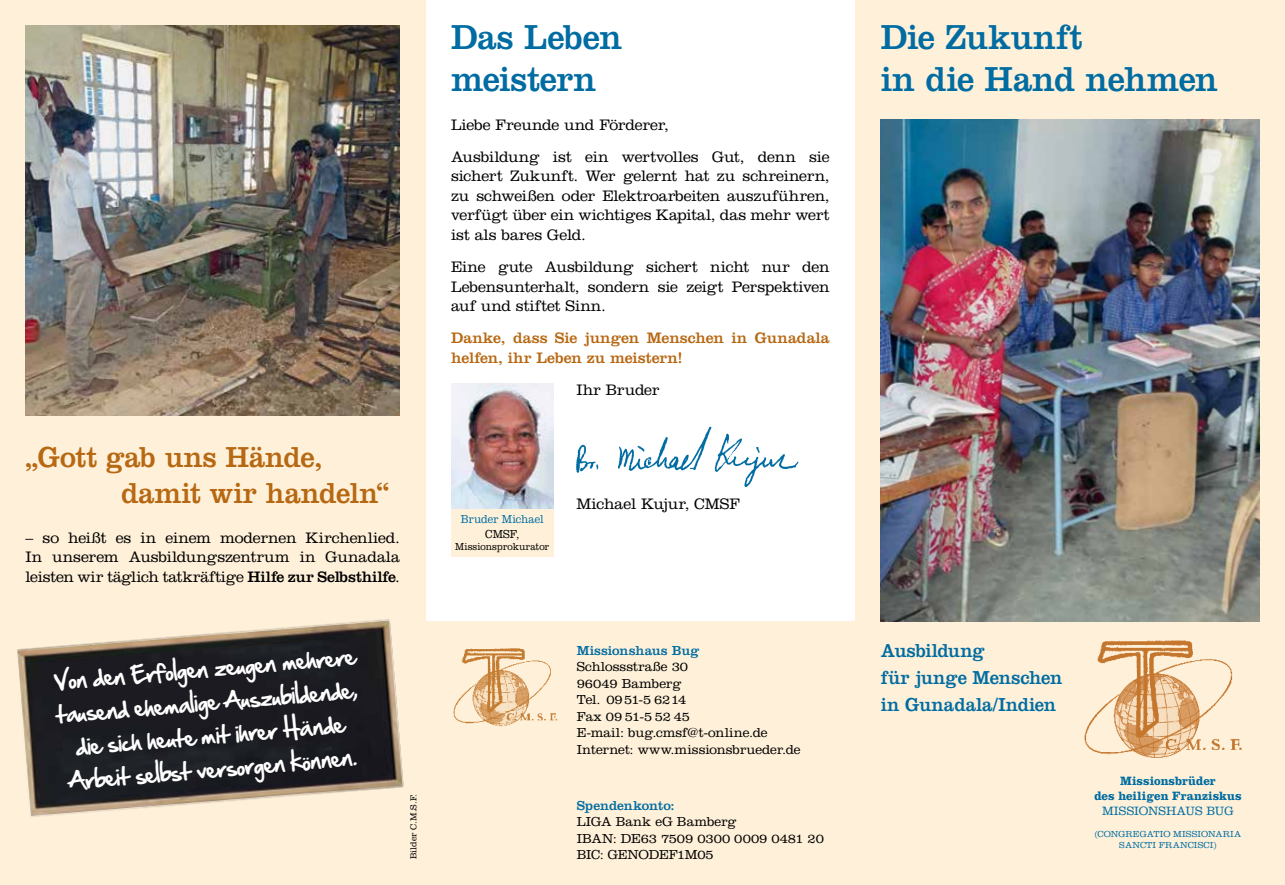
<style>
.page{position:relative;width:1285px;height:885px;background:#fff}
.page>*{position:absolute;margin:0;border:0;box-sizing:border-box;transform-origin:0 0}
.t1{font:36px/42px "Clarendon LT Std";letter-spacing:-.01em;color:#006ca2;scale:.95 1}
.t2{font:30px/36px "Clarendon LT Std";letter-spacing:-.005em;color:#b76812;scale:.95 1}
.t3{font:20.7px/33.5px "Hand Of Sean";color:#fff;text-align:center}
.t4{font:19.5px/27px "Clarendon LT Std";letter-spacing:-.005em;color:#006ca2;scale:.95 1}
.t5{font:300 15.75px/19.5px "Clarendon LT Std";letter-spacing:-.01em;color:#000;text-align:justify}
.t6{font:15.75px/19.5px "Clarendon LT Std";color:#b76812}
.t7{font:300 13.5px/16.5px "Clarendon LT Std";letter-spacing:-.005em;color:#000}
.t8{font:13.5px "Clarendon LT Std";color:#006ca2}
.t9{font:700 12.6px/15px "Clarendon LT Std";color:#006ca2;text-align:center;scale:.94 1}
.t10{font:300 12.6px "Clarendon LT Std";color:#006ca2}
.t11{font:300 12px "Clarendon LT Std";letter-spacing:-.01em;color:#006ca2;scale:.91 1}
.t12{font:300 12px "Clarendon LT Std";color:#000;scale:.91 1}
.t13{font:300 10.5px "Clarendon LT Std";letter-spacing:.005em;color:#000;scale:.91 1}
.t14{font:300 9px/10.9px "Clarendon LT Std";letter-spacing:.02em;color:#006ca2;text-align:center}
.t15{font:300 9px "Clarendon LT Std";color:#000}
.s1{font-weight:400}
</style>
<div class="page">
<div style="left:425px;top:621px;width:430px;height:263px;background:#fff1d9"></div>
<div style="left:0;top:0;width:425px;height:884px;background:#fff1d9"></div>
<div style="left:855px;top:0;width:429px;height:884px;background:#fff1d9"></div>
<img style="left:1084px;top:640px;width:157px;height:118px">
<img style="left:453px;top:648px;width:104px;height:79px">
<img style="left:576px;top:426px;width:223px;height:61px">
<img style="left:451px;top:384px;width:102px;height:125px">
<div style="left:451px;top:509px;width:102px;height:47px;background:#fff1d9"></div>
<img style="left:880px;top:119px;width:379px;height:502px">
<img style="left:26px;top:26px;width:374px;height:390px">
<img style="left:17px;top:619px;width:387px;height:198px">
<h2 class="t2" style="left:121px;top:438px;width:283px;text-indent:-96px">„Gott gab uns Hände, damit wir handeln“</h2>
<p class="t5" style="left:26px;top:528px;width:376px">– so heißt es in einem modernen Kirchenlied.<br>In unserem Ausbildungszentrum in Gunadala leisten wir täglich tatkräftige <span class="s1">Hilfe zur Selbsthilfe</span>.</p>
<h3 class="t3" style="left:52px;top:665px;width:304px;rotate:-5deg">Von den Erfolgen zeugen mehrere tausend ehemalige Auszubildende, die sich heute mit ihrer Hände<br>Arbeit selbst versorgen können.</h3>
<p class="t15" style="left:408px;top:859px;width:67px;rotate:-90deg">Bilder C.M.S.F.</p>
<h1 class="t1" style="left:451px;top:16px;width:182px">Das Leben meistern</h1>
<h1 class="t1" style="left:880px;top:16px;width:356px">Die Zukunft<br>in die Hand nehmen</h1>
<p class="t5" style="left:451px;top:108px;width:380px;line-height:32.2px">Liebe Freunde und Förderer,<br>Ausbildung ist ein wertvolles Gut, denn sie</p>
<p class="t5" style="left:451px;top:166px;width:380px">sichert Zukunft. Wer gelernt hat zu schreinern, zu schweißen oder Elektroarbeiten auszuführen, verfügt über ein wichtiges Kapital, das mehr wert ist als bares Geld.</p>
<p class="t5" style="left:451px;top:257px;width:380px">Eine gute Ausbildung sichert nicht nur den Lebensunterhalt, sondern sie zeigt Perspektiven auf und stiftet Sinn.</p>
<p class="t6" style="left:451px;top:328px;width:380px">Danke, dass Sie jungen Menschen in Gunadala helfen, ihr Leben zu meistern!</p>
<p class="t5" style="left:576px;top:380px;width:85px">Ihr Bruder</p>
<p class="t11" style="left:460px;top:512px;width:93px">Bruder Michael</p>
<p class="t12" style="left:485px;top:526px;width:39px">CMSF,</p>
<p class="t13" style="left:455px;top:540px;width:105px">Missionsprokurator</p>
<p class="t5" style="left:576px;top:494px;width:165px">Michael Kujur, CMSF</p>
<p class="t8" style="left:576px;top:642px;width:124px">Missionshaus Bug</p>
<p class="t7" style="left:576px;top:658px;width:225px">Schlossstraße 30<br>96049 Bamberg<br>Tel. 0951-5 6214<br>Fax 09 51-5 52 45<br>E-mail: bug.cmsf@t-online.de<br>Internet: www.missionsbrueder.de</p>
<p class="t8" style="left:576px;top:797px;width:99px">Spendenkonto:</p>
<p class="t7" style="left:576px;top:813px;width:249px">LIGA Bank eG Bamberg<br>IBAN: DE63 7509 0300 0009 0481 20<br>BIC: GENODEF1M05</p>
<p class="t4" style="left:880px;top:637px;width:193px">Ausbildung<br>für junge Menschen in Gunadala/Indien</p>
<p class="t9" style="left:1094px;top:773px;width:158px">Missionsbrüder<br>des heiligen Franziskus</p>
<p class="t10" style="left:1101px;top:803px;width:133px">MISSIONSHAUS BUG</p>
<p class="t14" style="left:1094px;top:828px;width:148px">(CONGREGATIO MISSIONARIA<br>SANCTI FRANCISCI)</p>
</div>
